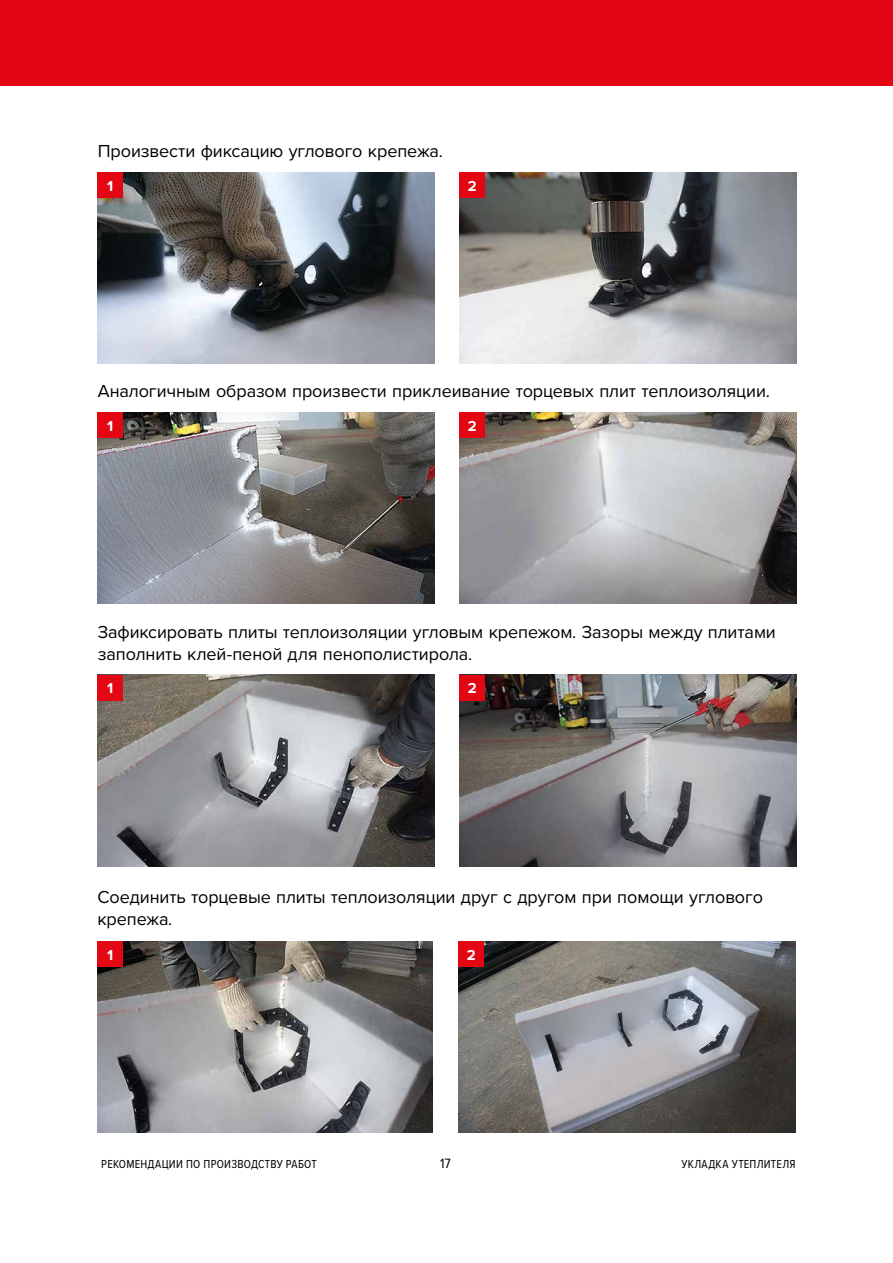
<style>
.page{position:relative;width:893px;height:1263px;background:#fff}
.page>*{position:absolute;margin:0;border:0;box-sizing:border-box;transform-origin:0 0}
.t1{font:18px/21.6px "Proxima Nova";letter-spacing:-.005em;color:#000}
.t2{font:700 15px "Proxima Nova";color:#fff}
.t3{font:13.95px "Proxima Nova Cond";color:#000}
.t4{font:12px "Proxima Nova Cond";letter-spacing:.02em;color:#000}
</style>
<div class="page">
<div style="left:0;top:0;width:893px;height:85px;background:#e30613"></div>
<img style="left:97px;top:412px;width:337px;height:192px">
<img style="left:97px;top:675px;width:337px;height:191px">
<img style="left:460px;top:172px;width:337px;height:192px">
<img style="left:460px;top:412px;width:337px;height:192px">
<img style="left:460px;top:675px;width:337px;height:191px">
<img style="left:97px;top:172px;width:337px;height:192px">
<img style="left:98px;top:941px;width:334px;height:191px">
<img style="left:459px;top:941px;width:337px;height:191px">
<div style="left:97px;top:941px;width:26px;height:26px;background:#e30613"></div>
<div style="left:97px;top:675px;width:26px;height:25px;background:#e30613"></div>
<div style="left:97px;top:412px;width:26px;height:26px;background:#e30613"></div>
<div style="left:97px;top:172px;width:26px;height:26px;background:#e30613"></div>
<div style="left:459px;top:941px;width:25px;height:26px;background:#e30613"></div>
<div style="left:460px;top:675px;width:25px;height:25px;background:#e30613"></div>
<div style="left:460px;top:412px;width:25px;height:26px;background:#e30613"></div>
<div style="left:460px;top:172px;width:25px;height:26px;background:#e30613"></div>
<p class="t1" style="left:98px;top:140px;width:347px">Произвести фиксацию углового крепежа.</p>
<p class="t2" style="left:107px;top:177px;width:8px">1</p>
<p class="t2" style="left:468px;top:177px;width:10px">2</p>
<p class="t1" style="left:98px;top:380px;width:674px">Аналогичным образом произвести приклеивание торцевых плит теплоизоляции.</p>
<p class="t2" style="left:107px;top:417px;width:8px">1</p>
<p class="t2" style="left:468px;top:417px;width:10px">2</p>
<p class="t1" style="left:98px;top:621px;width:680px">Зафиксировать плиты теплоизоляции угловым крепежом. Зазоры между плитами заполнить клей-пеной для пенополистирола.</p>
<p class="t2" style="left:107px;top:679px;width:8px">1</p>
<p class="t2" style="left:468px;top:679px;width:10px">2</p>
<p class="t1" style="left:97px;top:887px;width:667px">Соединить торцевые плиты теплоизоляции друг с другом при помощи углового крепежа.</p>
<p class="t2" style="left:107px;top:946px;width:8px">1</p>
<p class="t2" style="left:467px;top:946px;width:10px">2</p>
<p class="t4" style="left:101px;top:1156px;width:217px">РЕКОМЕНДАЦИИ ПО ПРОИЗВОДСТВУ РАБОТ</p>
<p class="t3" style="left:440px;top:1155px;width:12px">17</p>
<p class="t4" style="left:681px;top:1156px;width:116px">УКЛАДКА УТЕПЛИТЕЛЯ</p>
</div>
